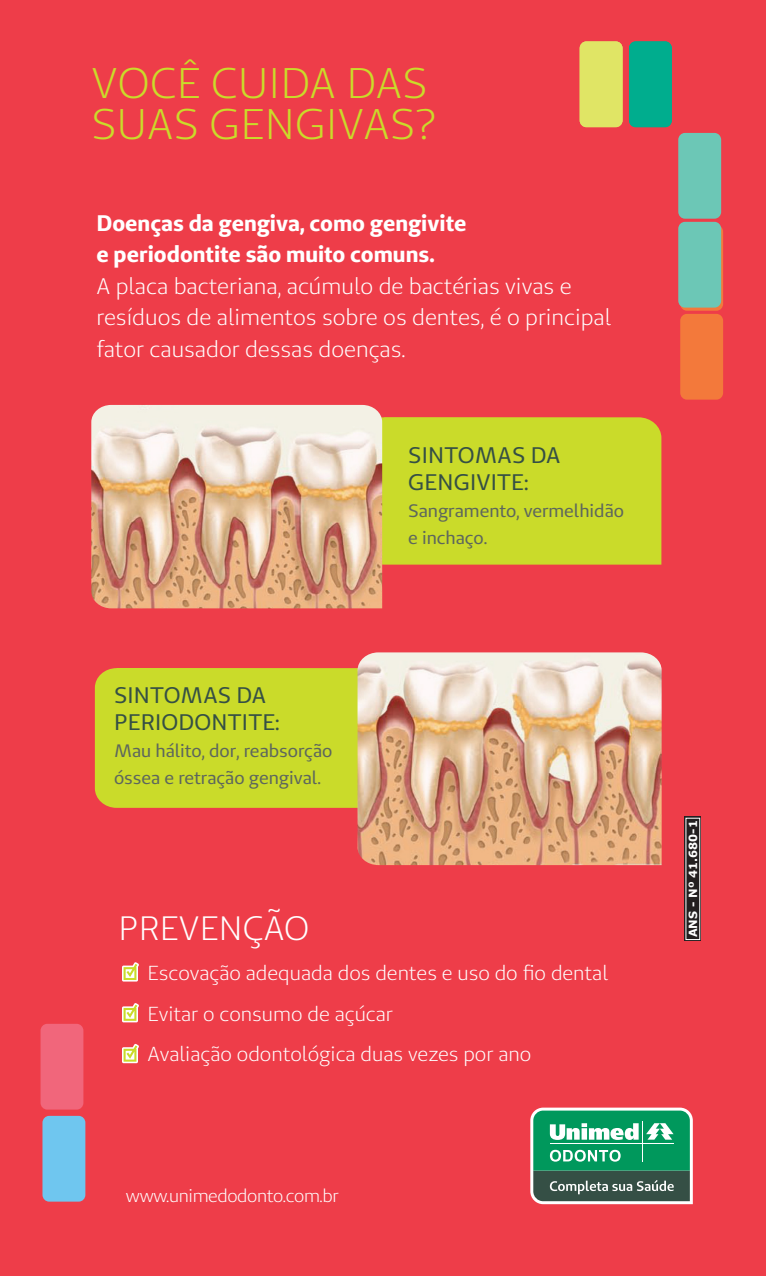
<style>
.page{position:relative;width:766px;height:1278px;background:#fff}
.page>*{position:absolute;margin:0;border:0;box-sizing:border-box;transform-origin:0 0}
.t1{font:42.75px/40.5px "Unimed Sans";letter-spacing:.01em;color:#cadb2a}
.t2{font:33.75px "Unimed Sans";letter-spacing:.01em;color:#fff}
.t3{font:22.5px/31.5px "Unimed Sans";color:#fff}
.t4{font:700 22.5px/31.5px "Unimed Sans";color:#fff}
.t5{font:22.5px/27px "Unimed Sans";letter-spacing:.01em;color:#354f45}
.t6{font:20.25px/40.5px "Unimed Sans";color:#fff}
.t7{font:18px/27px "Unimed Sans";color:#5d665d}
.t8{font:18px "Unimed Sans";letter-spacing:-.02em;color:#fff}
.t9{font:700 11.25px "Verdana";color:#fff}
</style>
<div class="page">
<div style="left:0;top:0;width:764px;height:1275px;background:#ee3d49"></div>
<svg style="left:684px;top:817px;width:17px;height:124px;background:#3f3b3c"></svg>
<div style="left:382px;top:417px;width:279px;height:148px;background:#cadb2a"></div>
<img style="left:91px;top:405px;width:291px;height:203px">
<div style="left:95px;top:668px;width:262px;height:140px;background:#cadb2a"></div>
<img style="left:357px;top:652px;width:304px;height:213px">
<svg style="left:530px;top:1108px;width:162px;height:96px;background:#469877"></svg>
<svg style="left:122px;top:962px;width:17px;height:20px"></svg>
<svg style="left:122px;top:1003px;width:17px;height:19px"></svg>
<svg style="left:122px;top:1044px;width:17px;height:19px"></svg>
<div style="left:678px;top:133px;width:43px;height:86px;background:#6cc7b6;border-radius:7px"></div>
<div style="left:40px;top:1024px;width:43px;height:86px;background:#f1667b;border-radius:7px"></div>
<div style="left:680px;top:225px;width:42px;height:86px;background:#f3793b;border-radius:7px"></div>
<div style="left:42px;top:1116px;width:43px;height:86px;background:#6fc6ef;border-radius:7px"></div>
<div style="left:678px;top:222px;width:43px;height:86px;background:#6cc7b6;border-radius:7px"></div>
<div style="left:680px;top:314px;width:42px;height:86px;background:#f3793b;border-radius:7px"></div>
<div style="left:579px;top:41px;width:43px;height:86px;background:#e0e565;border-radius:7px"></div>
<div style="left:628px;top:41px;width:43px;height:86px;background:#00ad8e;border-radius:7px"></div>
<h1 class="t1" style="left:91px;top:63px;width:346px">Você cuida das suas gengivas?</h1>
<p class="t4" style="left:96px;top:207px;width:371px">Doenças da gengiva, como gengivite e periodontite são muito comuns.</p>
<p class="t3" style="left:96px;top:270px;width:516px">A placa bacteriana, acúmulo de bactérias vivas e resíduos de alimentos sobre os dentes, é o principal fator causador dessas doenças.</p>
<p class="t5" style="left:114px;top:682px;width:167px">Sintomas da periodontite:</p>
<p class="t7" style="left:114px;top:737px;width:220px">Mau hálito, dor, reabsorção óssea e retração gengival.</p>
<p class="t5" style="left:408px;top:441px;width:153px">Sintomas da gengivite:</p>
<p class="t7" style="left:408px;top:497px;width:217px">Sangramento, vermelhidão e inchaço.</p>
<h2 class="t2" style="left:118px;top:907px;width:192px">Prevenção</h2>
<p class="t6" style="left:147px;top:953px;width:462px">Escovação adequada dos dentes e uso do fio dental<br>Evitar o consumo de açúcar<br>Avaliação odontológica duas vezes por ano</p>
<p class="t8" style="left:126px;top:1184px;width:214px">www.unimedodonto.com.br</p>
<p class="t9" style="left:685px;top:937px;width:118px;rotate:-90deg">ANS - Nº 41.680-1</p>
</div>
